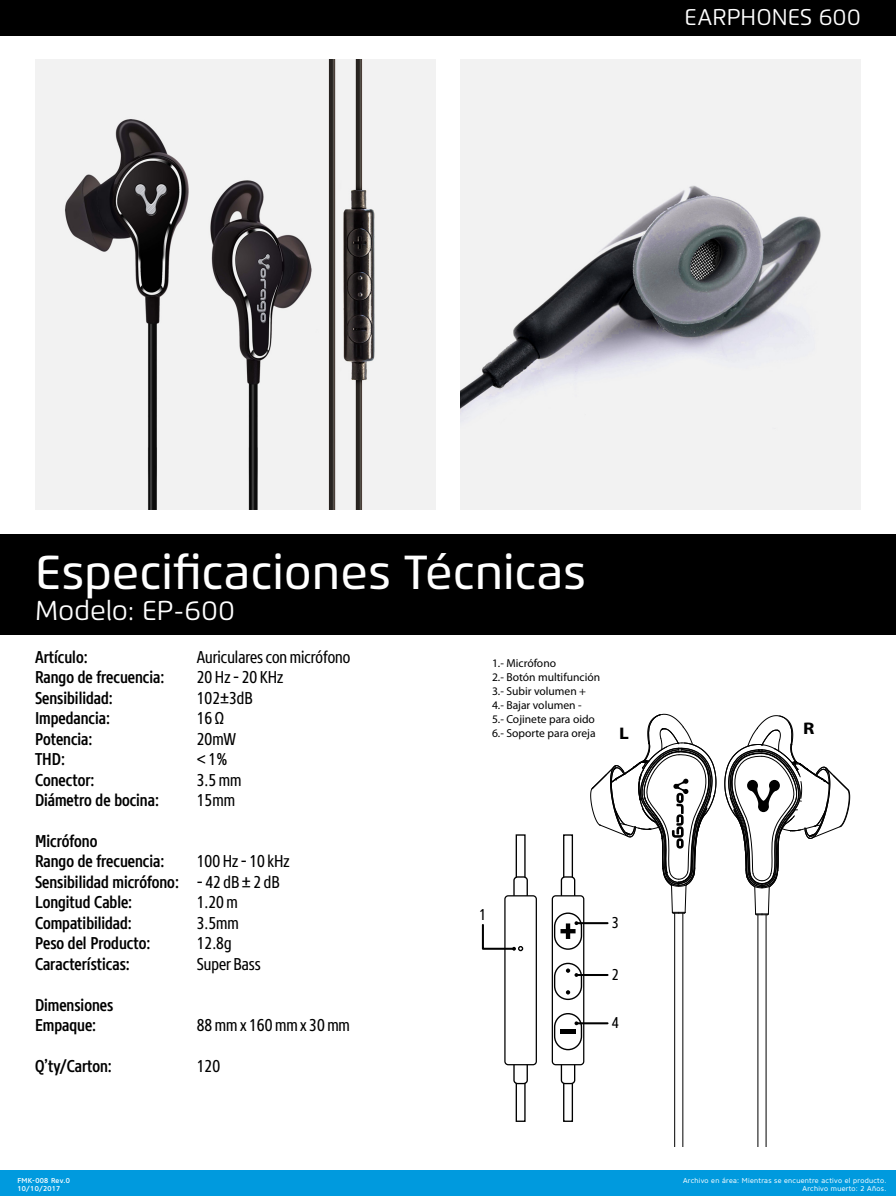
<style>
.page{position:relative;width:896px;height:1196px;background:#fff}
.page>*{position:absolute;margin:0;border:0;box-sizing:border-box;transform-origin:0 0}
.t1{font:500 47.69px "Flexo";color:#fff}
.t2{font:27.21px "Flexo";color:#fff}
.t3{font:22.75px "Flexo";color:#fff}
.t4{font:500 17.06px/20.5px "Core Sans N57 Cn";color:#000}
.t5{font:17.06px "Core Sans N47 Cn";color:#000}
.t6{font:17.06px "Core Sans N47 Cn";letter-spacing:.075em;color:#000}
.t7{font:700 16.8px "Myriad Pro";color:#000;scale:1.13 1}
.t8{font:15.58px "Core Sans N47 Cn";color:#000}
.t9{font:11.55px/13.9px "Myriad Pro";color:#000}
.t10{font:7px/7.9px "Core Sans N45";letter-spacing:.04em;color:#fff;text-align:right}
.t11{font:500 7px/7.9px "Core Sans N55";letter-spacing:.04em;color:#fff}
.s1{font-family:"Core Sans N47 Cn";font-weight:400}
</style>
<div class="page">
<div style="left:0;top:1170px;width:896px;height:25px;background:#009ade"></div>
<div style="left:0;top:534px;width:896px;height:100px;background:#000"></div>
<div style="left:0;top:0;width:896px;height:35px;background:#000"></div>
<img style="left:35px;top:59px;width:401px;height:450px">
<img style="left:460px;top:59px;width:401px;height:450px">
<hr style="left:674px;top:913px;width:1px;height:233px;background:#000">
<hr style="left:682px;top:913px;width:1px;height:233px;background:#000">
<svg style="left:590px;top:713px;width:127px;height:202px"></svg>
<hr style="left:766px;top:914px;width:1px;height:232px;background:#000">
<hr style="left:757px;top:914px;width:1px;height:232px;background:#000">
<svg style="left:724px;top:715px;width:126px;height:246px"></svg>
<div style="left:516px;top:834px;width:10px;height:287px;border:1px solid #000"></div>
<div style="left:514px;top:876px;width:13px;height:207px;background:#fff;border-radius:4px"></div>
<div style="left:513px;top:876px;width:15px;height:208px;border:1px solid #000;border-radius:4px"></div>
<div style="left:505px;top:895px;width:31px;height:169px;background:#fff;border-radius:3px"></div>
<div style="left:504px;top:895px;width:33px;height:170px;border:1px solid #000;border-radius:3px"></div>
<svg style="left:481px;top:922px;width:42px;height:29px"></svg>
<div style="left:563px;top:834px;width:10px;height:287px;border:1px solid #000"></div>
<div style="left:561px;top:876px;width:14px;height:207px;background:#fff;border-radius:4px"></div>
<div style="left:561px;top:876px;width:14px;height:208px;border:1px solid #000;border-radius:4px"></div>
<div style="left:552px;top:895px;width:32px;height:169px;background:#fff;border-radius:3px"></div>
<div style="left:552px;top:895px;width:32px;height:170px;border:1px solid #000;border-radius:3px"></div>
<svg style="left:555px;top:913px;width:26px;height:36px"></svg>
<div style="left:554px;top:912px;width:28px;height:37px;border:1px solid #000;border-radius:13px"></div>
<div style="left:554px;top:1012px;width:28px;height:38px;border:1px solid #000;border-radius:13px"></div>
<hr style="left:561px;top:1029px;width:15px;height:4px;background:#000">
<div style="left:554px;top:962px;width:28px;height:37px;border:1px solid #000;border-radius:13px"></div>
<svg style="left:566px;top:990px;width:4px;height:4px"></svg>
<hr style="left:576px;top:922px;width:32px;height:2px;background:#000">
<svg style="left:561px;top:921px;width:17px;height:17px"></svg>
<hr style="left:576px;top:973px;width:32px;height:2px;background:#000">
<svg style="left:566px;top:968px;width:12px;height:8px"></svg>
<hr style="left:576px;top:1022px;width:32px;height:2px;background:#000">
<h3 class="t3" style="left:685px;top:3px;width:178px">EARPHONES 600</h3>
<h1 class="t1" style="left:35px;top:543px;width:553px">Especificaciones Técnicas</h1>
<h2 class="t2" style="left:35px;top:594px;width:202px">Modelo: EP-600</h2>
<p class="t4" style="left:35px;top:646px;width:54px">Artículo:</p>
<p class="t5" style="left:197px;top:646px;width:155px">Auricularesconmicrófono</p>
<p class="t4" style="left:35px;top:667px;width:131px">Rango de frecuencia:</p>
<p class="t5" style="left:197px;top:667px;width:88px">20 Hz- 20 KHz</p>
<p class="t4" style="left:35px;top:687px;width:79px">Sensibilidad:</p>
<p class="t5" style="left:197px;top:687px;width:57px">102±3dB</p>
<p class="t4" style="left:35px;top:708px;width:77px">Impedancia:</p>
<p class="t5" style="left:197px;top:707px;width:29px">16Ω</p>
<p class="t4" style="left:35px;top:728px;width:59px">Potencia:</p>
<p class="t5" style="left:197px;top:728px;width:41px">20mW</p>
<p class="t4" style="left:35px;top:749px;width:31px">THD:</p>
<p class="t5" style="left:197px;top:748px;width:33px">&lt;1%</p>
<p class="t4" style="left:35px;top:769px;width:61px">Conector:</p>
<p class="t5" style="left:197px;top:769px;width:46px">3.5mm</p>
<p class="t4" style="left:35px;top:789px;width:126px">Diámetro de bocina:</p>
<p class="t5" style="left:197px;top:789px;width:40px">15mm</p>
<p class="t4" style="left:35px;top:830px;width:131px">Micrófono<br>Rango de frecuencia:</p>
<p class="t5" style="left:197px;top:851px;width:94px">100 Hz- 10 kHz</p>
<p class="t4" style="left:35px;top:871px;width:246px">Sensibilidad micrófono: <span class="s1">- 42 dB ± 2 dB<br></span>Longitud Cable:</p>
<p class="t5" style="left:197px;top:891px;width:43px">1.20m</p>
<p class="t4" style="left:35px;top:912px;width:98px">Compatibilidad:</p>
<p class="t5" style="left:197px;top:912px;width:44px">3.5mm</p>
<p class="t4" style="left:35px;top:933px;width:117px">Peso del Producto:</p>
<p class="t5" style="left:197px;top:932px;width:36px">12.8g</p>
<p class="t4" style="left:35px;top:953px;width:96px">Características:</p>
<p class="t5" style="left:197px;top:953px;width:66px">Super Bass</p>
<p class="t4" style="left:35px;top:994px;width:80px">Dimensiones<br>Empaque:</p>
<p class="t6" style="left:197px;top:1014px;width:155px">88mmx160mmx30mm</p>
<p class="t4" style="left:35px;top:1055px;width:78px">Q’ty/Carton:</p>
<p class="t5" style="left:197px;top:1055px;width:25px">120</p>
<p class="t9" style="left:492px;top:656px;width:110px">1.- Micrófono<br>2.- Botón multifunción<br>3.- Subir volumen +<br>4.- Bajar volumen -<br>5.- Cojinete para oido<br>6.- Soporte para oreja</p>
<p class="t8" style="left:479px;top:905px;width:9px">1</p>
<p class="t7" style="left:619px;top:721px;width:10px">L</p>
<p class="t7" style="left:803px;top:717px;width:12px">R</p>
<p class="t8" style="left:612px;top:912px;width:9px">3</p>
<p class="t8" style="left:612px;top:964px;width:9px">2</p>
<p class="t8" style="left:612px;top:1012px;width:9px">4</p>
<p class="t11" style="left:18px;top:1176px;width:54px">FMK-008 Rev.0<br>10/10/2017</p>
<p class="t10" style="left:683px;top:1176px;width:205px">Archivo en área: Mientras se encuentre activo el producto.<br>Archivo muerto: 2 Años.</p>
</div>
